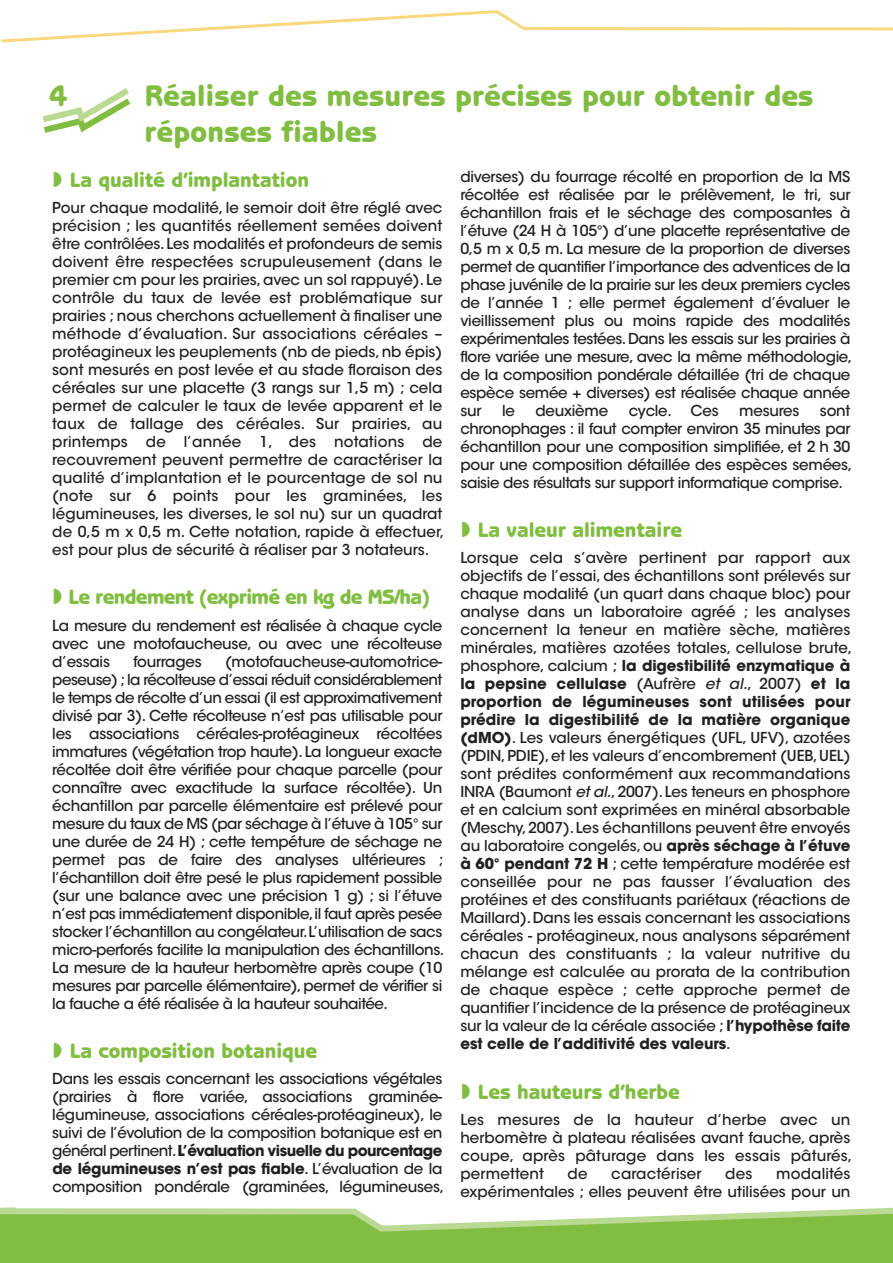
<style>
.page{position:relative;width:893px;height:1263px;background:#fff}
.page>*{position:absolute;margin:0;border:0;box-sizing:border-box;transform-origin:0 0}
.t1{font:800 30px/36px "Benguiat Gothic Std";letter-spacing:.01em;color:#80bd41}
.t2{font:800 21px "Benguiat Gothic Std";color:#80bd41}
.t3{font:800 21px "Benguiat Gothic Std";letter-spacing:-.03em;color:#80bd41}
.t4{font:500 15px/18px "ITC Avant Garde Std";letter-spacing:-.015em;color:#231f20}
.t5{font:500 15px/18px "ITC Avant Garde Std";letter-spacing:.01em;color:#231f20}
.s1{font-weight:700}
.s2{font-style:italic}
</style>
<div class="page">
<svg style="left:1px;top:10px;width:892px;height:33px"></svg>
<svg style="left:42px;top:88px;width:89px;height:45px"></svg>
<svg style="left:0;top:1207px;width:893px;height:56px;background:#94c75f"></svg>
<h1 class="t1" style="left:49px;top:80px;width:20px">4</h1>
<h1 class="t1" style="left:145px;top:80px;width:670px">Réaliser des mesures précises pour obtenir des réponses fiables</h1>
<h2 class="t2" style="left:70px;top:172px;width:241px">La qualité d’implantation</h2>
<p class="t4" style="left:52px;top:200px;width:393px">Pour chaque modalité, le semoir doit être réglé avec précision ; les quantités réellement semées doivent être contrôlées.Les modalités et profondeurs de semis doivent être respectées scrupuleusement (dans le premier cm pour les prairies,avec un sol rappuyé). Le contrôle du taux de levée est problématique sur prairies ; nous cherchons actuellement à finaliser une méthode d’évaluation. Sur associations céréales – protéagineux les peuplements (nb de pieds,nb épis) sont mesurés en post levée et au stade floraison des céréales sur une placette (3 rangs sur 1,5 m) ; cela permet de calculer le taux de levée apparent et le taux de tallage des céréales. Sur prairies, au printemps de l’année 1, des notations de recouvrement peuvent permettre de caractériser la qualité d’implantation et le pourcentage de sol nu (note sur 6 points pour les graminées, les légumineuses, les diverses, le sol nu) sur un quadrat de 0,5 m x 0,5 m. Cette notation, rapide à effectuer, est pour plus de sécurité à réaliser par 3 notateurs.</p>
<h2 class="t3" style="left:69px;top:590px;width:363px">Le rendement (exprimé en kg de MS/ha)</h2>
<p class="t4" style="left:52px;top:617px;width:392px;text-align:justify">La mesure du rendement est réalisée à chaque cycle avec une motofaucheuse, ou avec une récolteuse d’essais</p>
<p class="t4" style="left:52px;top:653px;width:393px;text-indent:173px">(motofaucheuse-automotrice&shy;peseuse) ;la récolteuse d’essai réduit considérablement le temps de récolte d’un essai (il est approximativement divisé par 3). Cette récolteuse n’est pas utilisable pour les associations céréales-protéagineux récoltées immatures (végétation trop haute). La longueur exacte récoltée doit être vérifiée pour chaque parcelle (pour connaître avec exactitude la surface récoltée). Un échantillon par parcelle élémentaire est prélevé pour mesure du taux de MS (par séchage à l’étuve à 105° sur une durée de 24 H) ; cette tempéture de séchage ne permet pas de faire des analyses ultérieures ; l’échantillon doit être pesé le plus rapidement possible (sur une balance avec une précision 1 g) ; si l’étuve n’est pas immédiatement disponible,il faut après pesée stocker l’échantillon au congélateur.L’utilisation de sacs micro-perforés facilite la manipulation des échantillons.<br>La mesure de la hauteur herbomètre après coupe (10 mesures par parcelle élémentaire),permet de vérifier si la fauche a été réalisée à la hauteur souhaitée.</p>
<h2 class="t2" style="left:70px;top:1043px;width:249px">La composition botanique</h2>
<p class="t4" style="left:52px;top:1071px;width:393px">Dans les essais concernant les associations végétales (prairies à flore variée, associations graminée&shy;légumineuse, associations céréales-protéagineux), le suivi de l’évolution de la composition botanique est en général pertinent.<span class="s1">L’évaluation visuelle du pourcentage de légumineuses n’est pas fiable</span>. L’évaluation de la composition pondérale (graminées, légumineuses,</p>
<p class="t4" style="left:133px;top:653px;width:70px">fourrages</p>
<p class="t4" style="left:460px;top:169px;width:393px">diverses) du fourrage récolté en proportion de la MS récoltée est réalisée par le prélèvement, le tri, sur échantillon frais et le séchage des composantes à l’étuve (24 H à 105°) d’une placette représentative de 0,5 m x 0,5 m. La mesure de la proportion de diverses permet de quantifier l’importance des adventices de la phase juvénile de la prairie sur les deux premiers cycles de l’année 1 ; elle permet également d’évaluer le vieillissement plus ou moins rapide des modalités expérimentales testées.Dans les essais sur les prairies à flore variée une mesure, avec la même méthodologie, de la composition pondérale détaillée (tri de chaque espèce semée + diverses) est réalisée chaque année sur</p>
<p class="t4" style="left:502px;top:403px;width:14px">le</p>
<p class="t4" style="left:535px;top:403px;width:74px">deuxième</p>
<p class="t4" style="left:629px;top:403px;width:91px">cycle. Ces</p>
<p class="t4" style="left:739px;top:403px;width:62px">mesures</p>
<p class="t4" style="left:460px;top:403px;width:393px;text-indent:359px">sont chronophages : il faut compter environ 35 minutes par échantillon pour une composition simplifiée, et 2 h 30 pour une composition détaillée des espèces semées, saisie des résultats sur support informatique comprise.</p>
<h2 class="t2" style="left:478px;top:522px;width:206px">La valeur alimentaire</h2>
<p class="t4" style="left:460px;top:550px;width:393px">Lorsque cela s’avère pertinent par rapport aux objectifs de l’essai, des échantillons sont prélevés sur chaque modalité (un quart dans chaque bloc) pour analyse dans un laboratoire agréé ; les analyses concernent la teneur en matière sèche, matières minérales, matières azotées totales, cellulose brute, phosphore, calcium ; <span class="s1">la digestibilité enzymatique à la pepsine cellulase</span> (Aufrère <span class="s2">et al.</span>, 2007) <span class="s1">et la proportion de légumineuses sont utilisées pour prédire la digestibilité de la matière organique (dMO)</span>. Les valeurs énergétiques (UFL, UFV), azotées (PDIN,PDIE),et les valeurs d’encombrement (UEB,UEL) sont prédites conformément aux recommandations INRA (Baumont <span class="s2">et al.</span>,2007).Les teneurs en phosphore et en calcium sont exprimées en minéral absorbable (Meschy,2007).Les échantillons peuvent être envoyés au laboratoire congelés,ou <span class="s1">après séchage à l’étuve à 60° pendant 72 H</span> ; cette température modérée est conseillée pour ne pas fausser l’évaluation des protéines et des constituants pariétaux (réactions de Maillard).Dans les essais concernant les associations céréales - protéagineux, nous analysons séparément chacun des constituants ; la valeur nutritive du mélange est calculée au prorata de la contribution de chaque espèce ; cette approche permet de quantifier l’incidence de la présence de protéagineux sur la valeur de la céréale associée ; <span class="s1">l’hypothèse faite est celle de l’additivité des valeurs</span>.</p>
<h2 class="t2" style="left:478px;top:1084px;width:203px">Les hauteurs d’herbe</h2>
<p class="t5" style="left:460px;top:1112px;width:393px">Les mesures de la hauteur d’herbe avec un herbomètre à plateau réalisées avant fauche, après coupe, après pâturage dans les essais pâturés, permettent</p>
<p class="t4" style="left:460px;top:1166px;width:392px;text-align:right">modalités<br>expérimentales ; elles peuvent être utilisées pour un</p>
<p class="t4" style="left:568px;top:1166px;width:21px">de</p>
<p class="t5" style="left:611px;top:1166px;width:92px">caractériser</p>
<p class="t4" style="left:725px;top:1166px;width:29px">des</p>
</div>
